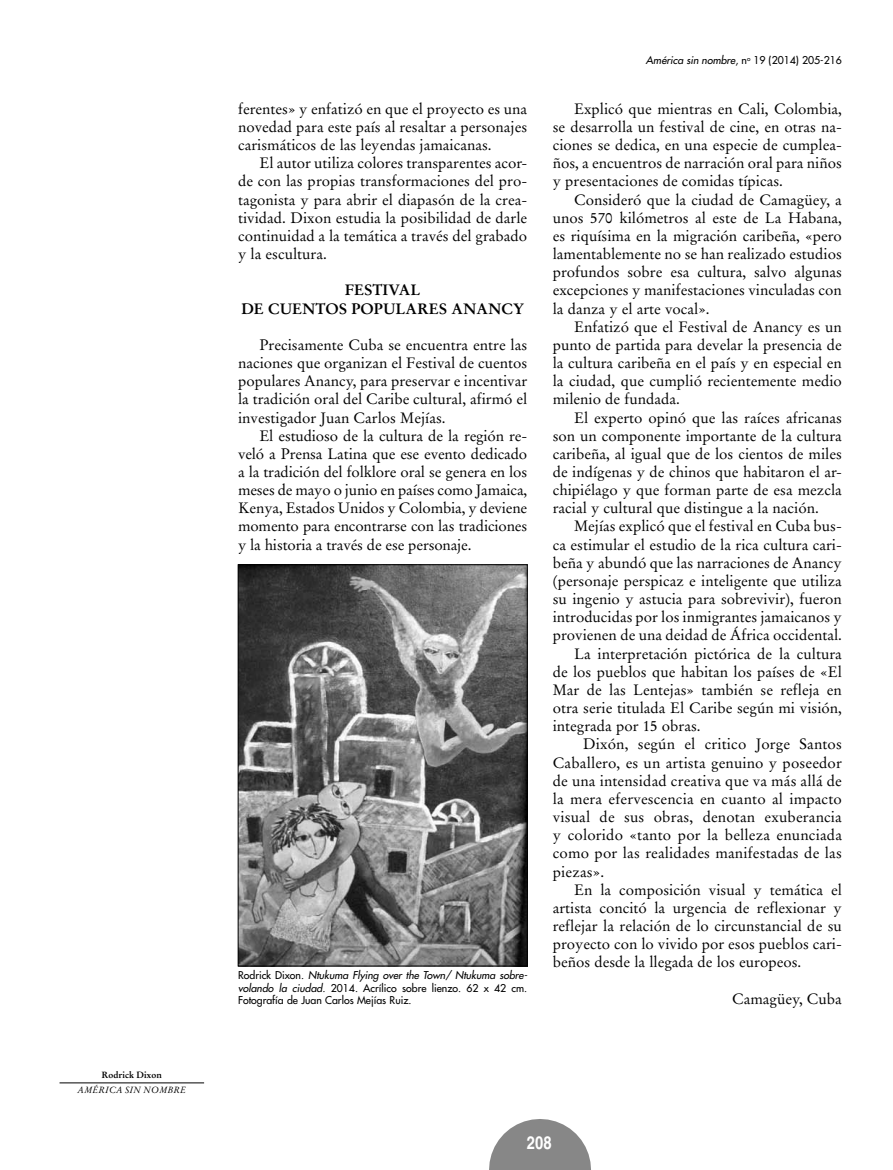
<style>
.page{position:relative;width:893px;height:1170px;background:#fff}
.page>*{position:absolute;margin:0;border:0;box-sizing:border-box;transform-origin:0 0}
.t1{font:700 condensed 18px "Helvetica";color:#fff}
.t2{font:15px/18.1px "Stempel Garamond";color:#000;text-align:justify}
.t3{font:700 15px/18.1px "Stempel Garamond";color:#000;text-align:center}
.t4{font:10.5px/12.8px "Futura";color:#000;text-align:justify}
.t5{font:italic 9px "Stempel Garamond";color:#000}
.t6{font:700 9px "Stempel Garamond";color:#000}
.s1{font-style:italic}
</style>
<div class="page">
<svg style="left:489px;top:1119px;width:102px;height:50px"></svg>
<hr style="left:60px;top:1082px;width:144px;height:1px;background:#000">
<img style="left:240px;top:566px;width:286px;height:398px">
<div style="left:238px;top:564px;width:290px;height:402px;border:1px solid #000"></div>
<p class="t6" style="left:102px;top:1069px;width:62px">Rodrick Dixon</p>
<p class="t5" style="left:78px;top:1084px;width:110px">AMÉRICA SIN NOMBRE</p>
<p class="t2" style="left:238px;top:100px;width:291px">ferentes» y enfatizó en que el proyecto es una novedad para este país al resaltar a personajes carismáticos de las leyendas jamaicanas.</p>
<p class="t2" style="left:238px;top:154px;width:291px;text-indent:21px">El autor utiliza colores transparentes acor&shy;de con las propias transformaciones del pro&shy;tagonista y para abrir el diapasón de la crea&shy;tividad. Dixon estudia la posibilidad de darle continuidad a la temática a través del grabado y la escultura.</p>
<p class="t3" style="left:241px;top:281px;width:284px">FESTIVAL<br>DE CUENTOS POPULARES ANANCY</p>
<p class="t2" style="left:238px;top:336px;width:291px;text-indent:21px">Precisamente Cuba se encuentra entre las naciones que organizan el Festival de cuentos populares Anancy, para preservar e incentivar la tradición oral del Caribe cultural, afirmó el investigador Juan Carlos Mejías.</p>
<p class="t2" style="left:238px;top:426px;width:291px;text-indent:21px">El estudioso de la cultura de la región re&shy;veló a Prensa Latina que ese evento dedicado a la tradición del folklore oral se genera en los meses de mayo o junio en países como Jamaica, Kenya, Estados Unidos y Colombia, y deviene momento para encontrarse con las tradiciones y la historia a través de ese personaje.</p>
<p class="t4" style="left:238px;top:968px;width:291px">Rodrick Dixon. <span class="s1">Ntukuma Flying over the Town/ Ntukuma sobre&shy;volando la ciudad.</span> 2014. Acrílico sobre lienzo. 62 x 42 cm.<br>Fotografía de Juan Carlos Mejías Ruiz.</p>
<p class="t4" style="left:646px;top:53px;width:198px"><span class="s1">América sin nombre</span>, n<sup>o</sup> 19 (2014) 205-216</p>
<p class="t2" style="left:553px;top:100px;width:291px;text-indent:21px">Explicó que mientras en Cali, Colombia, se desarrolla un festival de cine, en otras na&shy;ciones se dedica, en una especie de cumplea&shy;ños, a encuentros de narración oral para niños y presentaciones de comidas típicas.</p>
<p class="t2" style="left:553px;top:190px;width:291px;text-indent:21px">Consideró que la ciudad de Camagüey, a unos 570 kilómetros al este de La Habana, es riquísima en la migración caribeña, «pero lamentablemente no se han realizado estudios profundos sobre esa cultura, salvo algunas excepciones y manifestaciones vinculadas con la danza y el arte vocal».</p>
<p class="t2" style="left:553px;top:317px;width:291px;text-indent:21px">Enfatizó que el Festival de Anancy es un punto de partida para develar la presencia de la cultura caribeña en el país y en especial en la ciudad, que cumplió recientemente medio milenio de fundada.</p>
<p class="t2" style="left:553px;top:408px;width:291px;text-indent:21px">El experto opinó que las raíces africanas son un componente importante de la cultura caribeña, al igual que de los cientos de miles de indígenas y de chinos que habitaron el ar&shy;chipiélago y que forman parte de esa mezcla racial y cultural que distingue a la nación.</p>
<p class="t2" style="left:574px;top:517px;width:269px">Mejías explicó que el festival en Cuba bus-</p>
<p class="t2" style="left:553px;top:535px;width:291px">ca estimular el estudio de la rica cultura cari-</p>
<p class="t2" style="left:553px;top:553px;width:291px">beña y abundó que las narraciones de Anancy</p>
<p class="t2" style="left:553px;top:571px;width:291px">(personaje perspicaz e inteligente que utiliza</p>
<p class="t2" style="left:553px;top:590px;width:291px">su ingenio y astucia para sobrevivir), fueron</p>
<p class="t2" style="left:553px;top:608px;width:290px">introducidas por los inmigrantes jamaicanos y</p>
<p class="t2" style="left:553px;top:626px;width:291px">provienen de una deidad de África occidental.</p>
<p class="t2" style="left:574px;top:644px;width:269px">La interpretación pictórica de la cultura</p>
<p class="t2" style="left:553px;top:662px;width:291px">de los pueblos que habitan los países de «El</p>
<p class="t2" style="left:553px;top:680px;width:291px">Mar de las Lentejas» también se refleja en</p>
<p class="t2" style="left:553px;top:699px;width:291px">otra serie titulada El Caribe según mi visión,</p>
<p class="t2" style="left:553px;top:717px;width:149px">integrada por 15 obras.</p>
<p class="t2" style="left:583px;top:735px;width:260px">Dixón, según el critico Jorge Santos</p>
<p class="t2" style="left:553px;top:753px;width:291px">Caballero, es un artista genuino y poseedor</p>
<p class="t2" style="left:553px;top:771px;width:291px">de una intensidad creativa que va más allá de</p>
<p class="t2" style="left:553px;top:789px;width:291px">la mera efervescencia en cuanto al impacto</p>
<p class="t2" style="left:553px;top:807px;width:291px">visual de sus obras, denotan exuberancia</p>
<p class="t2" style="left:553px;top:826px;width:291px">y colorido «tanto por la belleza enunciada</p>
<p class="t2" style="left:553px;top:844px;width:291px">como por las realidades manifestadas de las</p>
<p class="t2" style="left:553px;top:862px;width:53px">piezas».</p>
<p class="t2" style="left:574px;top:880px;width:269px">En la composición visual y temática el</p>
<p class="t2" style="left:553px;top:898px;width:291px">artista concitó la urgencia de reflexionar y</p>
<p class="t2" style="left:553px;top:916px;width:291px">reflejar la relación de lo circunstancial de su</p>
<p class="t2" style="left:553px;top:934px;width:291px">proyecto con lo vivido por esos pueblos cari-</p>
<p class="t2" style="left:553px;top:953px;width:250px">beños desde la llegada de los europeos.</p>
<p class="t2" style="left:732px;top:989px;width:111px">Camagüey, Cuba</p>
<p class="t1" style="left:527px;top:1131px;width:26px">208</p>
</div>
